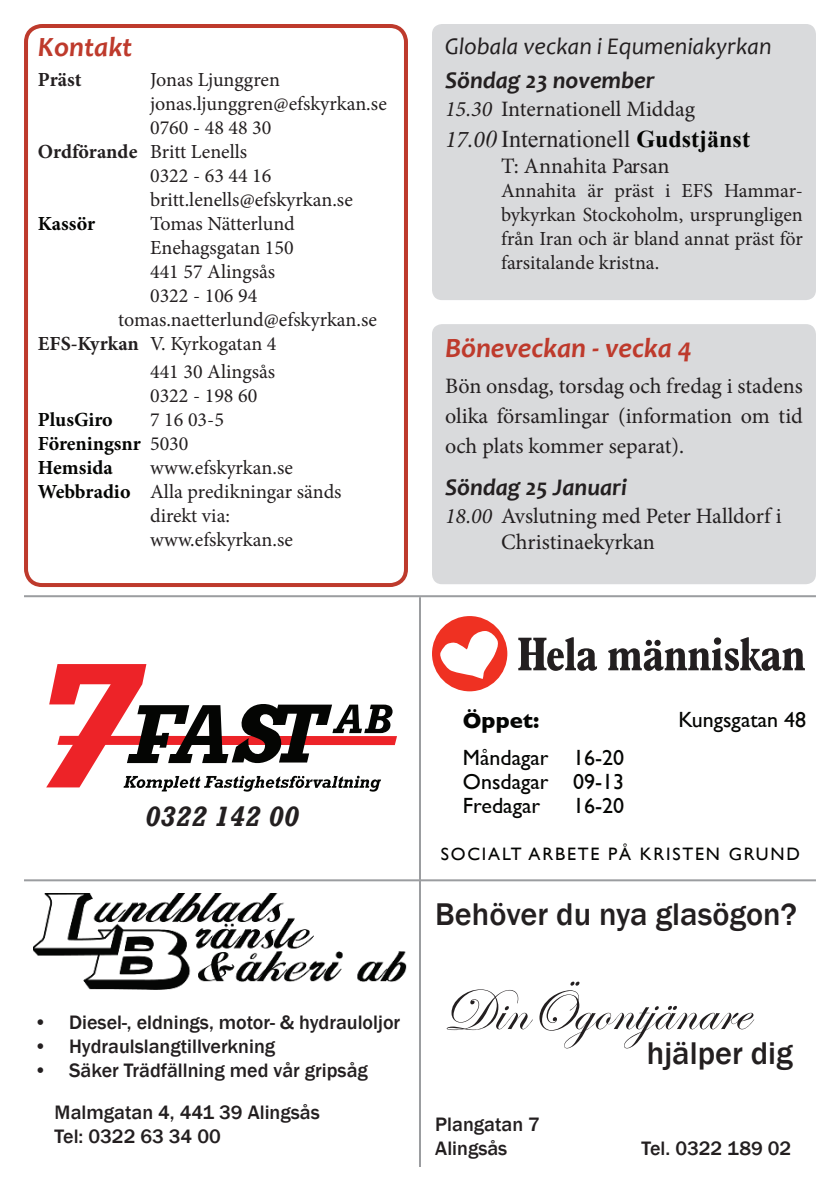
<style>
.page{position:relative;width:840px;height:1191px;background:#fff}
.page>*{position:absolute;margin:0;border:0;box-sizing:border-box;transform-origin:0 0}
.t1{font:60px "Edwardian Script ITC";color:#231f20}
.t2{font:500 32.2px "Franklin Gothic";color:#231f20}
.t3{font:italic 700 28.6px "Rockwell";color:#231f20}
.t4{font:italic 700 28px "Candara";color:#be3a2c}
.t5{font:italic 700 24px "Candara";color:#231f20}
.t6{font:24px "Times New Roman";color:#231f20}
.t7{font:italic 24px "Candara";color:#231f20}
.t8{font:22px/30px "Minion Pro";color:#231f20;text-align:justify}
.t9{font:22px/24px "Gill Sans";color:#040503;text-align:justify}
.t10{font:700 22px "Gill Sans";color:#040503}
.t11{font:20px/24px "Minion Pro";color:#231f20}
.t12{font:500 20px/41.8px "Franklin Gothic";color:#231f20}
.t13{font:700 20px/24px "Minion Pro";letter-spacing:-.005em;color:#040503}
.t14{font:700 20px "Minion Pro";color:#231f20}
.t15{font:18px "Gill Sans";letter-spacing:.1em;color:#040503}
.s1{font-weight:700}
.s2{font-weight:400;color:#231f20}
.s3{font-weight:700;color:#040503}
.s4{font-style:italic}
.s5{font-family:"Minion Pro";font-style:italic}
</style>
<div class="page">
<hr style="left:419px;top:597px;width:2px;height:570px;background:#9b9da0">
<hr style="left:24px;top:879px;width:791px;height:2px;background:#9b9da0">
<hr style="left:24px;top:595px;width:791px;height:2px;background:#9b9da0">
<img style="left:34px;top:893px;width:372px;height:96px">
<svg style="left:46px;top:664px;width:351px;height:127px"></svg>
<svg style="left:518px;top:637px;width:78px;height:34px"></svg>
<svg style="left:608px;top:637px;width:196px;height:34px"></svg>
<div style="left:432px;top:616px;width:75px;height:75px;background:#ef3122;border-radius:50%"></div>
<svg style="left:439px;top:631px;width:60px;height:48px"></svg>
<div style="left:24px;top:24px;width:384px;height:563px;border:4px solid #be3a2c;border-radius:16px"></div>
<div style="left:432px;top:324px;width:383px;height:260px;background:#d9dadc;border-radius:10px"></div>
<div style="left:432px;top:24px;width:383px;height:276px;background:#d9dadc;border-radius:10px"></div>
<h3 class="t4" style="left:38px;top:30px;width:96px">Kontakt</h3>
<p class="t14" style="left:38px;top:65px;width:45px">Präst</p>
<p class="t11" style="left:150px;top:68px;width:131px">Jonas Ljunggren</p>
<p class="t11" style="left:150px;top:92px;width:238px">jonas.ljunggren@efskyrkan.se</p>
<p class="t11" style="left:150px;top:116px;width:123px">0760 - 48 48 30</p>
<p class="t11" style="left:38px;top:140px;width:211px"><span class="s1">Ordförande</span> Britt Lenells</p>
<p class="t11" style="left:150px;top:164px;width:123px">0322 - 63 44 16</p>
<p class="t11" style="left:150px;top:188px;width:204px">britt.lenells@efskyrkan.se</p>
<p class="t13" style="left:38px;top:211px;width:59px">Kassör</p>
<p class="t11" style="left:150px;top:212px;width:146px">Tomas Nätterlund</p>
<p class="t11" style="left:150px;top:236px;width:145px">Enehagsgatan 150</p>
<p class="t11" style="left:150px;top:260px;width:127px">441 57 Alingsås</p>
<p class="t11" style="left:150px;top:284px;width:109px">0322 - 106 94</p>
<p class="t11" style="left:118px;top:308px;width:260px">tomas.naetterlund@efskyrkan.se</p>
<p class="t11" style="left:38px;top:332px;width:240px"><span class="s1">EFS-Kyrkan</span> V. Kyrkogatan 4</p>
<p class="t11" style="left:150px;top:360px;width:127px">441 30 Alingsås<br>0322 - 198 60</p>
<p class="t13" style="left:38px;top:407px;width:76px">PlusGiro</p>
<p class="t13" style="left:38px;top:407px;width:187px;text-indent:112px"><span class="s2">7 16 03-5<br></span>Föreningsnr <span class="s2">5030<br></span>Hemsida</p>
<p class="t11" style="left:150px;top:456px;width:144px">www.efskyrkan.se</p>
<p class="t11" style="left:38px;top:480px;width:305px"><span class="s3">Webbradio</span> Alla predikningar sänds</p>
<p class="t11" style="left:150px;top:504px;width:81px">direkt via:</p>
<p class="t11" style="left:150px;top:528px;width:144px">www.efskyrkan.se</p>
<p class="t7" style="left:445px;top:32px;width:328px">Globala veckan i Equmeniakyrkan</p>
<p class="t5" style="left:445px;top:66px;width:211px">Söndag 23 november</p>
<p class="t8" style="left:445px;top:94px;width:251px"><span class="s4">15.30</span> Internationell Middag</p>
<p class="t6" style="left:445px;top:123px;width:306px"><span class="s5">17.0</span><span class="s4">0</span> Internationell <span class="s3">Gudstjänst</span></p>
<p class="t8" style="left:501px;top:151px;width:170px">T: Annahita Parsan</p>
<p class="t11" style="left:501px;top:179px;width:303px;text-align:justify">Annahita är präst i EFS Hammar&shy;bykyrkan Stockoholm, ursprungligen från Iran och är bland annat präst för farsitalande kristna.</p>
<h3 class="t4" style="left:445px;top:331px;width:248px">Böneveckan - vecka 4</h3>
<p class="t8" style="left:445px;top:371px;width:359px">Bön onsdag, torsdag och fredag i stadens olika församlingar (information om tid och plats kommer separat).</p>
<p class="t5" style="left:445px;top:472px;width:183px">Söndag 25 Januari</p>
<p class="t8" style="left:501px;top:503px;width:282px;line-height:26px;text-indent:-56px"><span class="s4">18.00</span> Avslutning med Peter Halldorf i<br>Christinaekyrkan</p>
<h3 class="t3" style="left:144px;top:800px;width:156px">0322 142 00</h3>
<p class="t12" style="left:34px;top:1001px;width:368px">• Diesel-, eldnings, motor- &amp; hydrauloljor</p>
<p class="t12" style="left:34px;top:1025px;width:243px">• Hydraulslangtillverkning</p>
<p class="t12" style="left:55px;top:1049px;width:314px;text-indent:-21px">• Säker Trädfällning med vår gripsåg<br>Malmgatan 4, 441 39 Alingsås</p>
<p class="t12" style="left:55px;top:1115px;width:167px">Tel: 0322 63 34 00</p>
<p class="t10" style="left:462px;top:703px;width:78px">Öppet:</p>
<p class="t9" style="left:678px;top:707px;width:129px">Kungsgatan 48</p>
<p class="t9" style="left:462px;top:745px;width:163px">Måndagar 16-20<br>Onsdagar 09-13<br>Fredagar</p>
<p class="t9" style="left:572px;top:793px;width:53px">16-20</p>
<p class="t15" style="left:440px;top:843px;width:360px">socialt arbete på kristen grund</p>
<h2 class="t2" style="left:435px;top:894px;width:363px">Behöver du nya glasögon?</h2>
<h1 class="t1" style="left:442px;top:977px;width:307px">Din Ögontjänare</h1>
<h2 class="t2" style="left:646px;top:1033px;width:147px">hjälper dig</h2>
<p class="t12" style="left:435px;top:1112px;width:106px;line-height:24px">Plangatan 7<br>Alingsås</p>
<p class="t12" style="left:641px;top:1127px;width:151px">Tel. 0322 189 02</p>
</div>
